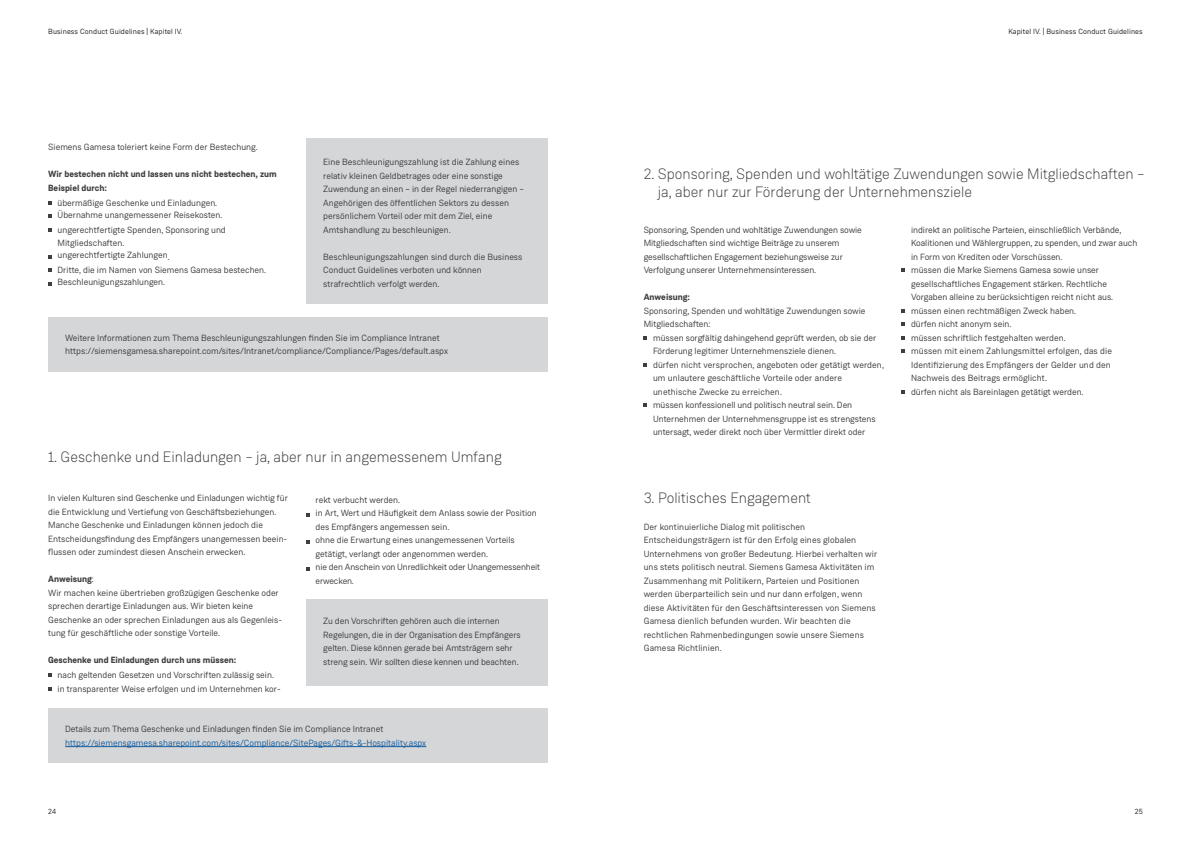
<style>
.page{position:relative;width:1191px;height:842px;background:#fff}
.page>*{position:absolute;margin:0;border:0;box-sizing:border-box;transform-origin:0 0}
.Intro_Subline__insid{font:300 15px/18.5px "Weissenhof Grotesk";color:#3e3e3f}
.Body_copy__9_13_5{font:9px/13.5px "Weissenhof Grotesk";color:#3e3e3f}
.Body_copy__9_13_5-2{font:700 9px/13.5px "Weissenhof Grotesk";color:#3e3e3f}
.Body_copy__9_13_5-3{font:9px "Weissenhof Grotesk";color:#175d9e}
._00__Header__footer{font:7.5px "Weissenhof Grotesk";letter-spacing:.015em;color:#231f20}
.s1{font-weight:400}
</style>
<div class="page">
<div style="left:306px;top:138px;width:241px;height:166px;background:#d5d6d8"></div>
<div style="left:48px;top:317px;width:499px;height:54px;background:#d5d6d8"></div>
<div style="left:48px;top:708px;width:499px;height:55px;background:#d5d6d8"></div>
<hr style="left:65px;top:746px;width:361px;height:1px;background:#175d9e">
<div style="left:306px;top:600px;width:241px;height:86px;background:#d5d6d8"></div>
<svg style="left:643px;top:336px;width:4px;height:3px"></svg>
<svg style="left:643px;top:363px;width:4px;height:3px"></svg>
<svg style="left:643px;top:404px;width:4px;height:3px"></svg>
<svg style="left:901px;top:269px;width:4px;height:3px"></svg>
<svg style="left:901px;top:309px;width:4px;height:3px"></svg>
<svg style="left:901px;top:323px;width:4px;height:3px"></svg>
<svg style="left:901px;top:336px;width:4px;height:3px"></svg>
<svg style="left:901px;top:350px;width:4px;height:3px"></svg>
<svg style="left:901px;top:390px;width:4px;height:3px"></svg>
<p class="_00__Header__footer" style="left:48px;top:27px;width:136px">Business Conduct Guidelines | Kapitel IV.</p>
<p class="_00__Header__footer" style="left:1008px;top:27px;width:136px">Kapitel IV. | Business Conduct Guidelines</p>
<p class="Body_copy__9_13_5" style="left:48px;top:140px;width:211px">Siemens Gamesa toleriert keine Form der Bestechung.</p>
<p class="Body_copy__9_13_5-2" style="left:48px;top:168px;width:230px">Wir bestechen nicht und lassen uns nicht bestechen, zum<br>Beispiel durch:</p>
<p class="Body_copy__9_13_5" style="left:58px;top:196px;width:161px">übermäßige Geschenke und Einladungen.</p>
<p class="Body_copy__9_13_5" style="left:58px;top:208px;width:166px">Übernahme unangemessener Reisekosten.</p>
<p class="Body_copy__9_13_5" style="left:58px;top:223px;width:170px">ungerechtfertigte Spenden, Sponsoring und<br>Mitgliedschaften.</p>
<p class="Body_copy__9_13_5" style="left:58px;top:248px;width:114px">ungerechtfertigte Zahlungen.</p>
<p class="Body_copy__9_13_5" style="left:58px;top:263px;width:210px">Dritte, die im Namen von Siemens Gamesa bestechen.</p>
<p class="Body_copy__9_13_5" style="left:58px;top:275px;width:109px">Beschleunigungszahlungen.</p>
<p class="Body_copy__9_13_5" style="left:323px;top:155px;width:202px">Eine Beschleunigungszahlung ist die Zahlung eines relativ kleinen Geldbetrages oder eine sonstige Zuwendung an einen – in der Regel niederrangigen – Angehörigen des öffentlichen Sektors zu dessen persönlichem Vorteil oder mit dem Ziel, eine Amtshandlung zu beschleunigen.</p>
<p class="Body_copy__9_13_5" style="left:323px;top:250px;width:201px">Beschleunigungszahlungen sind durch die Business<br>Conduct Guidelines verboten und können strafrechtlich verfolgt werden.</p>
<p class="Body_copy__9_13_5" style="left:65px;top:331px;width:384px">Weitere Informationen zum Thema Beschleunigungszahlungen finden Sie im Compliance Intranet https://siemensgamesa.sharepoint.com/sites/Intranet/compliance/Compliance/Pages/default.aspx</p>
<p class="Intro_Subline__insid" style="left:48px;top:448px;width:455px">1. Geschenke und Einladungen – ja, aber nur in angemessenem Umfang</p>
<p class="Body_copy__9_13_5" style="left:48px;top:491px;width:241px">In vielen Kulturen sind Geschenke und Einladungen wichtig für die Entwicklung und Vertiefung von Geschäftsbeziehungen.<br>Manche Geschenke und Einladungen können jedoch die Entscheidungsfindung des Empfängers unangemessen beein&shy;flussen oder zumindest diesen Anschein erwecken.</p>
<p class="Body_copy__9_13_5-2" style="left:48px;top:573px;width:47px">Anweisung<span class="s1">:</span></p>
<p class="Body_copy__9_13_5" style="left:48px;top:586px;width:235px">Wir machen keine übertrieben großzügigen Geschenke oder sprechen derartige Einladungen aus. Wir bieten keine Geschenke an oder sprechen Einladungen aus als Gegenleis&shy;tung für geschäftliche oder sonstige Vorteile.</p>
<p class="Body_copy__9_13_5-2" style="left:48px;top:654px;width:190px">Geschenke und Einladungen durch uns müssen:</p>
<p class="Body_copy__9_13_5" style="left:58px;top:668px;width:218px">nach geltenden Gesetzen und Vorschriften zulässig sein.</p>
<p class="Body_copy__9_13_5" style="left:58px;top:682px;width:225px">in transparenter Weise erfolgen und im Unternehmen kor-</p>
<p class="Body_copy__9_13_5" style="left:315px;top:493px;width:86px">rekt verbucht werden.</p>
<p class="Body_copy__9_13_5" style="left:315px;top:506px;width:223px">in Art, Wert und Häufigkeit dem Anlass sowie der Position des Empfängers angemessen sein.</p>
<p class="Body_copy__9_13_5" style="left:315px;top:533px;width:201px">ohne die Erwartung eines unangemessenen Vorteils getätigt, verlangt oder angenommen werden.</p>
<p class="Body_copy__9_13_5" style="left:315px;top:560px;width:226px">nie den Anschein von Unredlichkeit oder Unangemessenheit erwecken.</p>
<p class="Body_copy__9_13_5" style="left:323px;top:614px;width:199px">Zu den Vorschriften gehören auch die internen Regelungen, die in der Organisation des Empfängers gelten. Diese können gerade bei Amtsträgern sehr streng sein. Wir sollten diese kennen und beachten.</p>
<p class="Body_copy__9_13_5" style="left:65px;top:722px;width:320px">Details zum Thema Geschenke und Einladungen finden Sie im Compliance Intranet</p>
<p class="Body_copy__9_13_5-3" style="left:65px;top:737px;width:362px">https://siemensgamesa.sharepoint.com/sites/Compliance/SitePages/Gifts-&amp;-Hospitality.aspx</p>
<p class="Intro_Subline__insid" style="left:658px;top:164px;width:488px;text-indent:-14px">2. Sponsoring, Spenden und wohltätige Zuwendungen sowie Mitgliedschaften – ja, aber nur zur Förderung der Unternehmensziele</p>
<p class="Body_copy__9_13_5" style="left:643px;top:223px;width:220px">Sponsoring, Spenden und wohltätige Zuwendungen sowie Mitgliedschaften sind wichtige Beiträge zu unserem gesellschaftlichen Engagement beziehungsweise zur Verfolgung unserer Unternehmensinteressen.</p>
<p class="Body_copy__9_13_5-2" style="left:643px;top:291px;width:48px">Anweisung:</p>
<p class="Body_copy__9_13_5" style="left:643px;top:304px;width:223px">Sponsoring, Spenden und wohltätige Zuwendungen sowie<br>Mitgliedschaften:</p>
<p class="Body_copy__9_13_5" style="left:653px;top:331px;width:225px">müssen sorgfältig dahingehend geprüft werden, ob sie der<br>Förderung legitimer Unternehmensziele dienen.</p>
<p class="Body_copy__9_13_5" style="left:653px;top:358px;width:232px">dürfen nicht versprochen, angeboten oder getätigt werden, um unlautere geschäftliche Vorteile oder andere unethische Zwecke zu erreichen.</p>
<p class="Body_copy__9_13_5" style="left:653px;top:398px;width:224px">müssen konfessionell und politisch neutral sein. Den<br>Unternehmen der Unternehmensgruppe ist es strengstens untersagt, weder direkt noch über Vermittler direkt oder</p>
<p class="Body_copy__9_13_5" style="left:911px;top:223px;width:228px">indirekt an politische Parteien, einschließlich Verbände,<br>Koalitionen und Wählergruppen, zu spenden, und zwar auch in Form von Krediten oder Vorschüssen.</p>
<p class="Body_copy__9_13_5" style="left:911px;top:263px;width:204px">müssen die Marke Siemens Gamesa sowie unser gesellschaftliches Engagement stärken. Rechtliche<br>Vorgaben alleine zu berücksichtigen reicht nicht aus.</p>
<p class="Body_copy__9_13_5" style="left:911px;top:304px;width:167px">müssen einen rechtmäßigen Zweck haben.</p>
<p class="Body_copy__9_13_5" style="left:911px;top:317px;width:102px">dürfen nicht anonym sein.</p>
<p class="Body_copy__9_13_5" style="left:911px;top:331px;width:156px">müssen schriftlich festgehalten werden.</p>
<p class="Body_copy__9_13_5" style="left:911px;top:344px;width:202px">müssen mit einem Zahlungsmittel erfolgen, das die<br>Identifizierung des Empfängers der Gelder und den<br>Nachweis des Beitrags ermöglicht.</p>
<p class="Body_copy__9_13_5" style="left:911px;top:385px;width:174px">dürfen nicht als Bareinlagen getätigt werden.</p>
<p class="Intro_Subline__insid" style="left:643px;top:488px;width:169px">3. Politisches Engagement</p>
<p class="Body_copy__9_13_5" style="left:643px;top:520px;width:235px">Der kontinuierliche Dialog mit politischen Entscheidungsträgern ist für den Erfolg eines globalen Unternehmens von großer Bedeutung. Hierbei verhalten wir uns stets politisch neutral. Siemens Gamesa Aktivitäten im Zusammenhang mit Politikern, Parteien und Positionen werden überparteilich sein und nur dann erfolgen, wenn diese Aktivitäten für den Geschäftsinteressen von Siemens Gamesa dienlich befunden wurden. Wir beachten die rechtlichen Rahmenbedingungen sowie unsere Siemens Gamesa Richtlinien.</p>
<p class="_00__Header__footer" style="left:48px;top:806px;width:9px">24</p>
<p class="_00__Header__footer" style="left:1134px;top:806px;width:10px">25</p>
</div>
